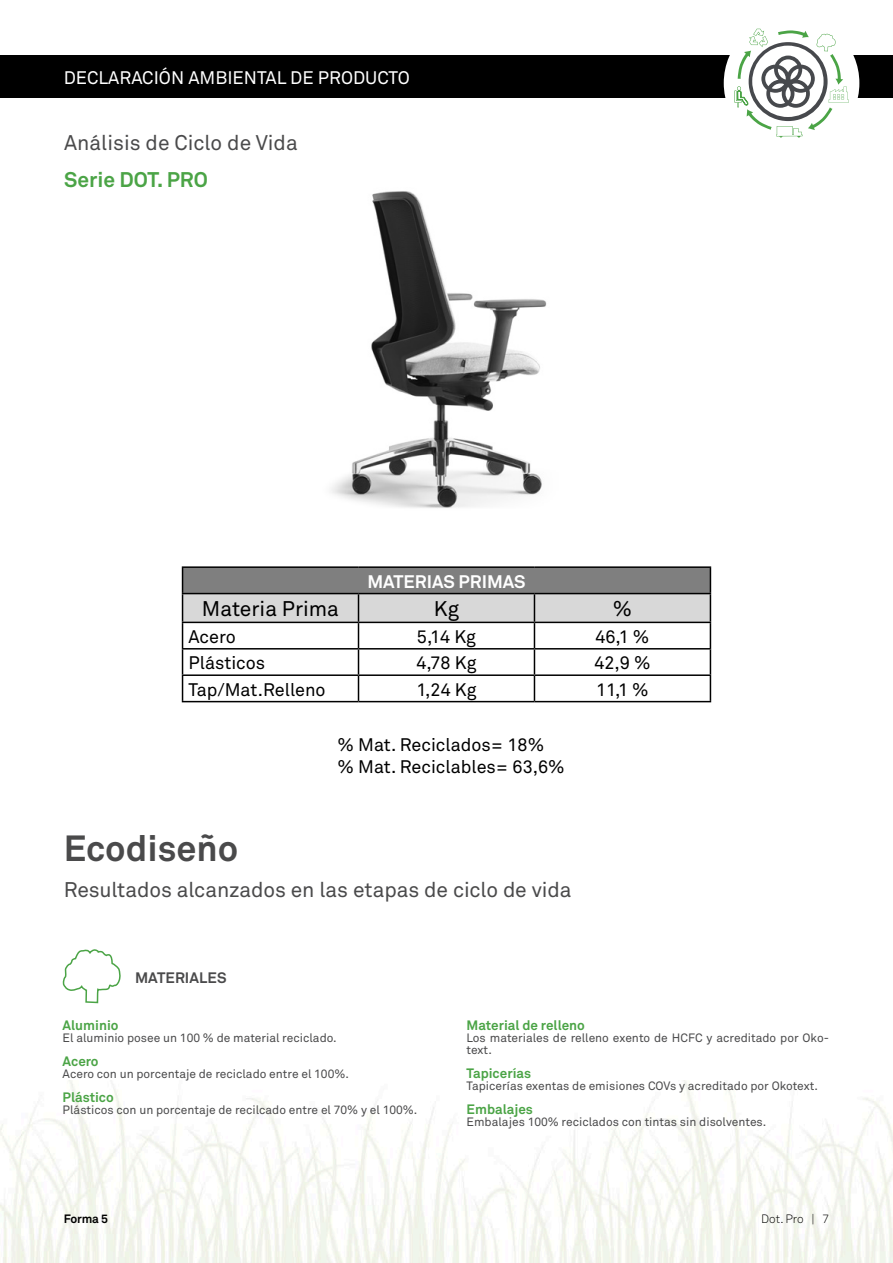
<style>
.page{position:relative;width:893px;height:1263px;background:#fff}
.page>*{position:absolute;margin:0;border:0;box-sizing:border-box;transform-origin:0 0}
.t1{font:700 36px "Akkurat";color:#4a4a4b}
.t2{font:21px "Akkurat";color:#4a4a4b}
.t3{font:21px "Akkurat";color:#000}
.t4{font:700 21px "Akkurat";color:#4ba446}
.t5{font:18px/21.6px "Akkurat";color:#000}
.t6{font:18px "Akkurat";color:#fff}
.t7{font:700 18px "Akkurat";color:#fff}
.t8{font:700 15px "Akkurat";letter-spacing:.005em;color:#4a4a4b}
.t9{font:700 13.5px "Akkurat";color:#4ba446}
.t10{font:12px/12px "Akkurat";color:#4a4a4b}
.t11{font:300 12px "Akkurat";letter-spacing:-.005em;color:#000}
.t12{font:700 12px "Akkurat";letter-spacing:-.02em;color:#000}
</style>
<div class="page">
<div style="left:0;top:55px;width:893px;height:43px;background:#000"></div>
<div style="left:724px;top:15px;width:135px;height:136px;background:#fff;border-radius:50%"></div>
<svg style="left:735px;top:29px;width:114px;height:109px"></svg>
<img style="left:0;top:1080px;width:893px;height:183px">
<svg style="left:62px;top:949px;width:59px;height:55px"></svg>
<img style="left:331px;top:191px;width:216px;height:317px">
<hr style="left:182px;top:701px;width:176px;height:1px;background:#000">
<hr style="left:358px;top:701px;width:176px;height:1px;background:#000">
<hr style="left:534px;top:701px;width:177px;height:1px;background:#000">
<svg style="left:182px;top:568px;width:529px;height:133px"></svg>
<hr style="left:182px;top:566px;width:176px;height:2px;background:#000">
<hr style="left:358px;top:566px;width:176px;height:2px;background:#000">
<hr style="left:534px;top:566px;width:177px;height:2px;background:#000">
<hr style="left:182px;top:593px;width:176px;height:1px;background:#000">
<hr style="left:358px;top:593px;width:176px;height:1px;background:#000">
<hr style="left:534px;top:593px;width:177px;height:1px;background:#000">
<h3 class="t6" style="left:64px;top:66px;width:347px">DECLARACIÓN AMBIENTAL DE PRODUCTO</h3>
<h2 class="t2" style="left:64px;top:130px;width:235px">Análisis de Ciclo de Vida</h2>
<h2 class="t4" style="left:64px;top:166px;width:145px">Serie DOT. PRO</h2>
<h3 class="t7" style="left:367px;top:570px;width:160px">MATERIAS PRIMAS</h3>
<h2 class="t3" style="left:202px;top:596px;width:139px">Materia Prima</h2>
<h2 class="t3" style="left:434px;top:596px;width:27px">Kg</h2>
<h2 class="t3" style="left:613px;top:596px;width:21px">%</h2>
<h3 class="t5" style="left:189px;top:625px;width:49px">Acero</h3>
<h3 class="t5" style="left:417px;top:625px;width:61px">5,14 Kg</h3>
<h3 class="t5" style="left:595px;top:625px;width:55px">46,1 %</h3>
<h3 class="t5" style="left:189px;top:652px;width:78px">Plásticos</h3>
<h3 class="t5" style="left:416px;top:652px;width:61px">4,78 Kg</h3>
<h3 class="t5" style="left:594px;top:652px;width:58px">42,9 %</h3>
<h3 class="t5" style="left:189px;top:678px;width:139px">Tap/Mat.Relleno</h3>
<h3 class="t5" style="left:416px;top:678px;width:62px">1,24 Kg</h3>
<h3 class="t5" style="left:596px;top:678px;width:54px">11,1 %</h3>
<h3 class="t5" style="left:337px;top:734px;width:229px">% Mat. Reciclados= 18% % Mat. Reciclables= 63,6%</h3>
<h1 class="t1" style="left:64px;top:826px;width:176px">Ecodiseño</h1>
<h2 class="t2" style="left:64px;top:876px;width:509px">Resultados alcanzados en las etapas de ciclo de vida</h2>
<p class="t8" style="left:135px;top:968px;width:93px">MATERIALES</p>
<p class="t9" style="left:63px;top:1016px;width:57px">Aluminio</p>
<p class="t10" style="left:63px;top:1031px;width:276px">El aluminio posee un 100 % de material reciclado.</p>
<p class="t9" style="left:63px;top:1052px;width:38px">Acero</p>
<p class="t10" style="left:63px;top:1067px;width:288px">Acero con un porcentaje de reciclado entre el 100%.</p>
<p class="t9" style="left:63px;top:1088px;width:53px">Plástico</p>
<p class="t10" style="left:63px;top:1103px;width:356px">Plásticos con un porcentaje de recilcado entre el 70% y el 100%.</p>
<p class="t9" style="left:467px;top:1016px;width:120px">Material de relleno</p>
<p class="t10" style="left:467px;top:1031px;width:364px">Los materiales de relleno exento de HCFC y acreditado por Oko&shy;text.</p>
<p class="t9" style="left:467px;top:1064px;width:66px">Tapicerías</p>
<p class="t10" style="left:467px;top:1079px;width:353px">Tapicerías exentas de emisiones COVs y acreditado por Okotext.</p>
<p class="t9" style="left:467px;top:1100px;width:68px">Embalajes</p>
<p class="t10" style="left:467px;top:1115px;width:301px">Embalajes 100% reciclados con tintas sin disolventes.</p>
<p class="t12" style="left:64px;top:1211px;width:46px">Forma 5</p>
<p class="t11" style="left:761px;top:1211px;width:70px">Dot. Pro | 7</p>
</div>
